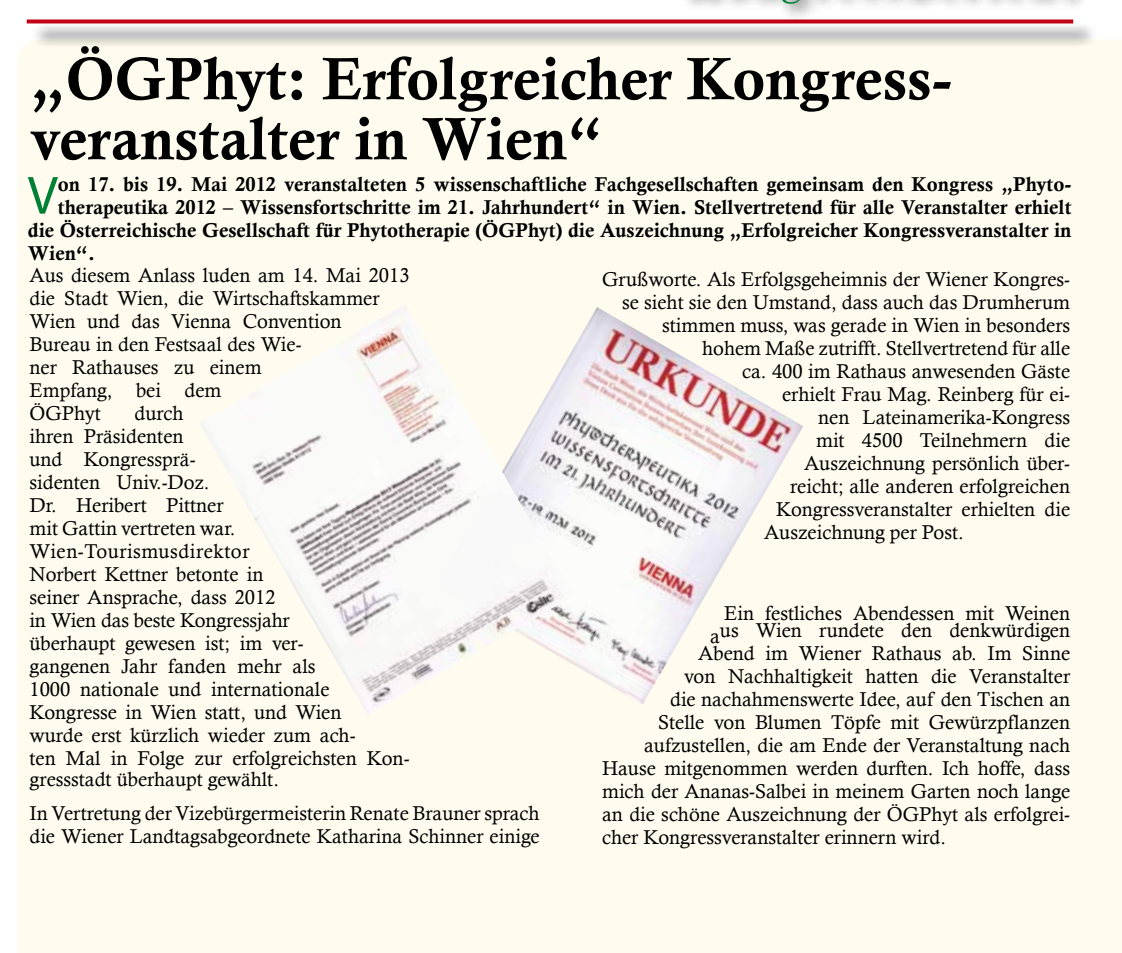
<style>
.page{position:relative;width:1122px;height:953px;background:#fff}
.page>*{position:absolute;margin:0;border:0;box-sizing:border-box;transform-origin:0 0}
.t1{font:60px/60px "Calis MT Bol";color:#000}
.t2{font:54.2px "Myriad Pro";color:#008035}
.t3{font:20px/23px "Calisto";color:#000}
.t4{font:20px "Calis MT Bol";color:#000}
</style>
<div class="page">
<div style="left:17px;top:39px;width:1105px;height:913px;background:#fffcef"></div>
<div style="left:30px;top:22px;width:1067px;height:26px;background:#000;opacity:.75"></div>
<svg style="left:27px;top:19px;width:652px;height:4px;background:#c72233"></svg>
<div style="left:679px;top:0;width:412px;height:23px;background:#000;opacity:.75"></div>
<img style="left:574px;top:307px;width:229px;height:397px">
<img style="left:199px;top:304px;width:375px;height:411px">
<h1 class="t1" style="left:30px;top:48px;width:925px">„ÖGPhyt: Erfolgreicher Kongress&shy;veranstalter in Wien“</h1>
<h2 class="t2" style="left:28px;top:162px;width:32px">V</h2>
<p class="t4" style="left:58px;top:172px;width:1015px">on 17. bis 19. Mai 2012 veranstalteten 5 wissenschaftliche Fachgesellschaften gemeinsam den Kongress „Phyto-</p>
<p class="t4" style="left:58px;top:195px;width:1015px">therapeutika 2012 – Wissensfortschritte im 21. Jahrhundert“ in Wien. Stellvertretend für alle Veranstalter erhielt</p>
<p class="t4" style="left:28px;top:218px;width:1045px">die Österreichische Gesellschaft für Phytotherapie (ÖGPhyt) die Auszeichnung „Erfolgreicher Kongressveranstalter in</p>
<p class="t4" style="left:28px;top:241px;width:69px">Wien“.</p>
<p class="t3" style="left:30px;top:263px;width:382px">Aus diesem Anlass luden am 14. Mai 2013 die Stadt Wien, die Wirtschaftskammer<br>Wien und das Vienna Convention<br>Bureau in den Festsaal des Wie-<br>ner Rathauses zu einem<br>Empfang, bei dem<br>ÖGPhyt</p>
<p class="t3" style="left:602px;top:267px;width:469px">Grußworte. Als Erfolgsgeheimnis der Wiener Kongres-</p>
<p class="t3" style="left:622px;top:290px;width:449px">se sieht sie den Umstand, dass auch das Drumherum</p>
<p class="t3" style="left:662px;top:313px;width:410px">stimmen muss, was gerade in Wien in besonders</p>
<p class="t3" style="left:702px;top:336px;width:370px">hohem Maße zutrifft. Stellvertretend für alle</p>
<p class="t3" style="left:742px;top:359px;width:329px">ca. 400 im Rathaus anwesenden Gäste</p>
<p class="t3" style="left:782px;top:382px;width:289px">erhielt Frau Mag. Reinberg für ei-</p>
<p class="t3" style="left:818px;top:405px;width:254px">nen Lateinamerika-Kongress</p>
<p class="t3" style="left:816px;top:428px;width:255px">mit 4500 Teilnehmern die</p>
<p class="t3" style="left:804px;top:451px;width:267px">Auszeichnung persönlich über-</p>
<p class="t3" style="left:790px;top:474px;width:282px">reicht; alle anderen erfolgreichen</p>
<p class="t3" style="left:776px;top:497px;width:295px">Kongressveranstalter erhielten die</p>
<p class="t3" style="left:764px;top:520px;width:201px">Auszeichnung per Post.</p>
<p class="t3" style="left:30px;top:401px;width:381px;text-indent:105px">durch<br>ihren Präsidenten<br>und Kongressprä-<br>sidenten Univ.-Doz.<br>Dr. Heribert Pittner<br>mit Gattin vertreten war.<br>Wien-Tourismusdirektor<br>Norbert Kettner betonte in<br>seiner Ansprache, dass 2012<br>in Wien das beste Kongressjahr<br>überhaupt gewesen ist; im ver-<br>gangenen Jahr fanden mehr als<br>1000 nationale und internationale<br>Kongresse in Wien statt, und Wien<br>wurde erst kürzlich wieder zum ach-<br>ten Mal in Folge zur erfolgreichsten Kon-</p>
<p class="t3" style="left:30px;top:761px;width:512px;line-height:34.4px">gressstadt überhaupt gewählt.<br>In Vertretung der Vizebürgermeisterin Renate Brauner sprach</p>
<p class="t3" style="left:30px;top:824px;width:512px">die Wiener Landtagsabgeordnete Katharina Schinner einige</p>
<p class="t3" style="left:710px;top:604px;width:362px;line-height:17px;text-align:right">Ein festliches Abendessen mit Weinen aus Wien rundete den denkwürdigen</p>
<p class="t3" style="left:698px;top:641px;width:374px">Abend im Wiener Rathaus ab. Im Sinne</p>
<p class="t3" style="left:684px;top:664px;width:388px">von Nachhaltigkeit hatten die Veranstalter</p>
<p class="t3" style="left:670px;top:687px;width:402px">die nachahmenswerte Idee, auf den Tischen an</p>
<p class="t3" style="left:658px;top:710px;width:414px">Stelle von Blumen Töpfe mit Gewürzpflanzen</p>
<p class="t3" style="left:644px;top:733px;width:427px">aufzustellen, die am Ende der Veranstaltung nach</p>
<p class="t3" style="left:602px;top:756px;width:470px">Hause mitgenommen werden durften. Ich hoffe, dass</p>
<p class="t3" style="left:602px;top:779px;width:469px">mich der Ananas-Salbei in meinem Garten noch lange</p>
<p class="t3" style="left:602px;top:802px;width:469px">an die schöne Auszeichnung der ÖGPhyt als erfolgrei-</p>
<p class="t3" style="left:602px;top:825px;width:345px">cher Kongressveranstalter erinnern wird.</p>
</div>
